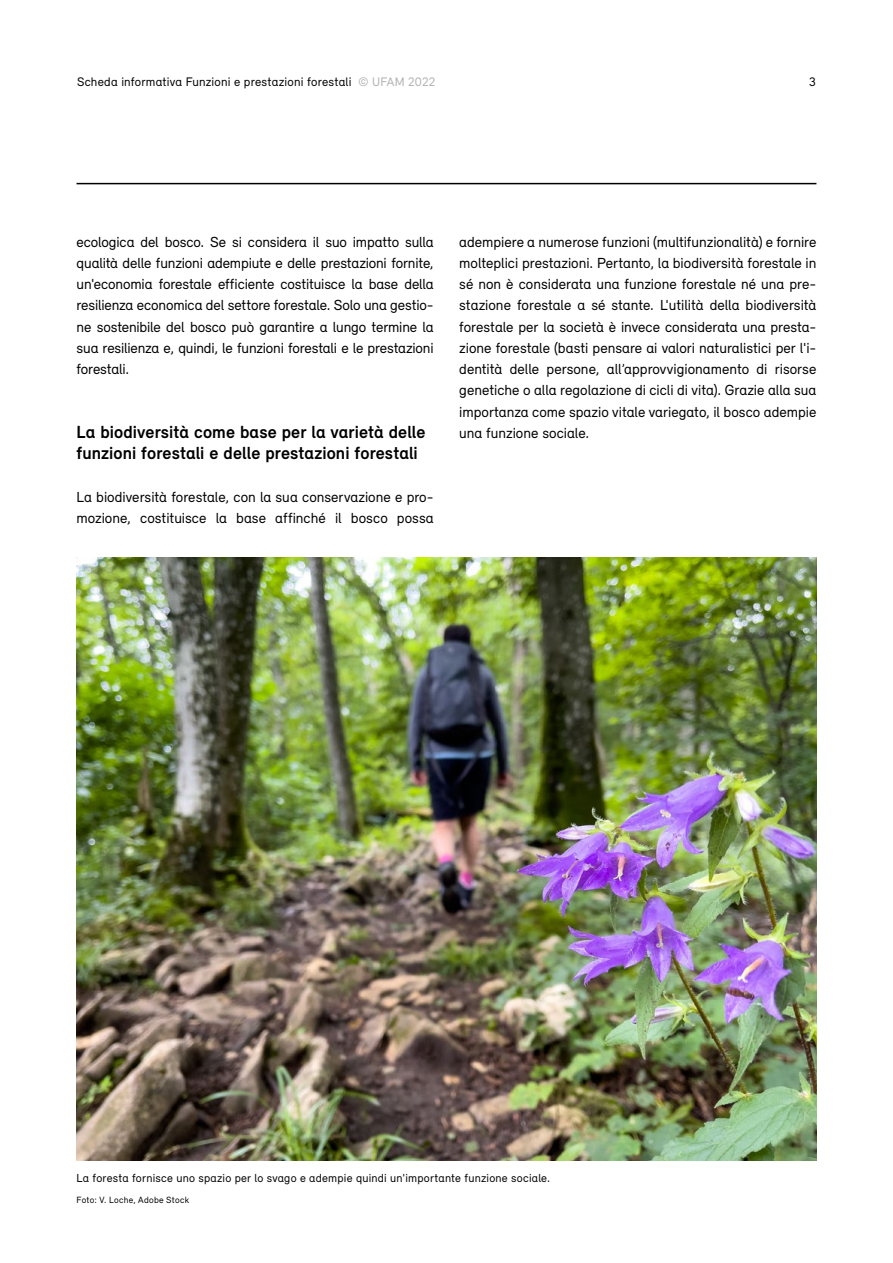
<style>
.page{position:relative;width:893px;height:1263px;background:#fff}
.page>*{position:absolute;margin:0;border:0;box-sizing:border-box;transform-origin:0 0}
.t1{font:700 18px/21.3px "Relevant";letter-spacing:.005em;color:#000}
.t2{font:15px/21.3px "Relevant";color:#000;text-align:justify}
.t3{font:12.75px "Relevant";letter-spacing:.015em;color:#000}
.t4{font:12px "Relevant";letter-spacing:.02em;color:#000}
.t5{font:9.3px "Relevant";letter-spacing:.03em;color:#000}
.s1{color:#b3b2b2}
</style>
<div class="page">
<img style="left:77px;top:557px;width:739px;height:604px">
<hr style="left:77px;top:183px;width:739px;height:1px;background:#000">
<p class="t3" style="left:77px;top:74px;width:360px">Scheda informativa Funzioni e prestazioni forestali <span class="s1">© UFAM 2022</span></p>
<p class="t3" style="left:809px;top:74px;width:8px">3</p>
<p class="t2" style="left:77px;top:231px;width:359px">ecologica del bosco. Se si considera il suo impatto sulla qualità delle funzioni adempiute e delle prestazioni fornite, un'economia forestale efficiente costituisce la base della resilienza economica del settore forestale. Solo una gestio&shy;ne sostenibile del bosco può garantire a lungo termine la sua resilienza e, quindi, le funzioni forestali e le prestazioni forestali.</p>
<p class="t1" style="left:77px;top:421px;width:350px">La biodiversità come base per la varietà delle funzioni forestali e delle prestazioni forestali</p>
<p class="t2" style="left:77px;top:486px;width:359px">La biodiversità forestale, con la sua conservazione e pro&shy;mozione, costituisce la base affinché il bosco possa</p>
<p class="t2" style="left:459px;top:231px;width:359px">adempiere a numerose funzioni (multifunzionalità) e fornire molteplici prestazioni. Pertanto, la biodiversità forestale in sé non è considerata una funzione forestale né una pre&shy;stazione forestale a sé stante. L'utilità della biodiversità forestale per la società è invece considerata una presta&shy;zione forestale (basti pensare ai valori naturalistici per l'i&shy;dentità delle persone, all’approvvigionamento di risorse genetiche o alla regolazione di cicli di vita). Grazie alla sua importanza come spazio vitale variegato, il bosco adempie una funzione sociale.</p>
<p class="t4" style="left:77px;top:1171px;width:475px">La foresta fornisce uno spazio per lo svago e adempie quindi un'importante funzione sociale.</p>
<p class="t5" style="left:77px;top:1195px;width:114px">Foto: V. Loche, Adobe Stock</p>
</div>
